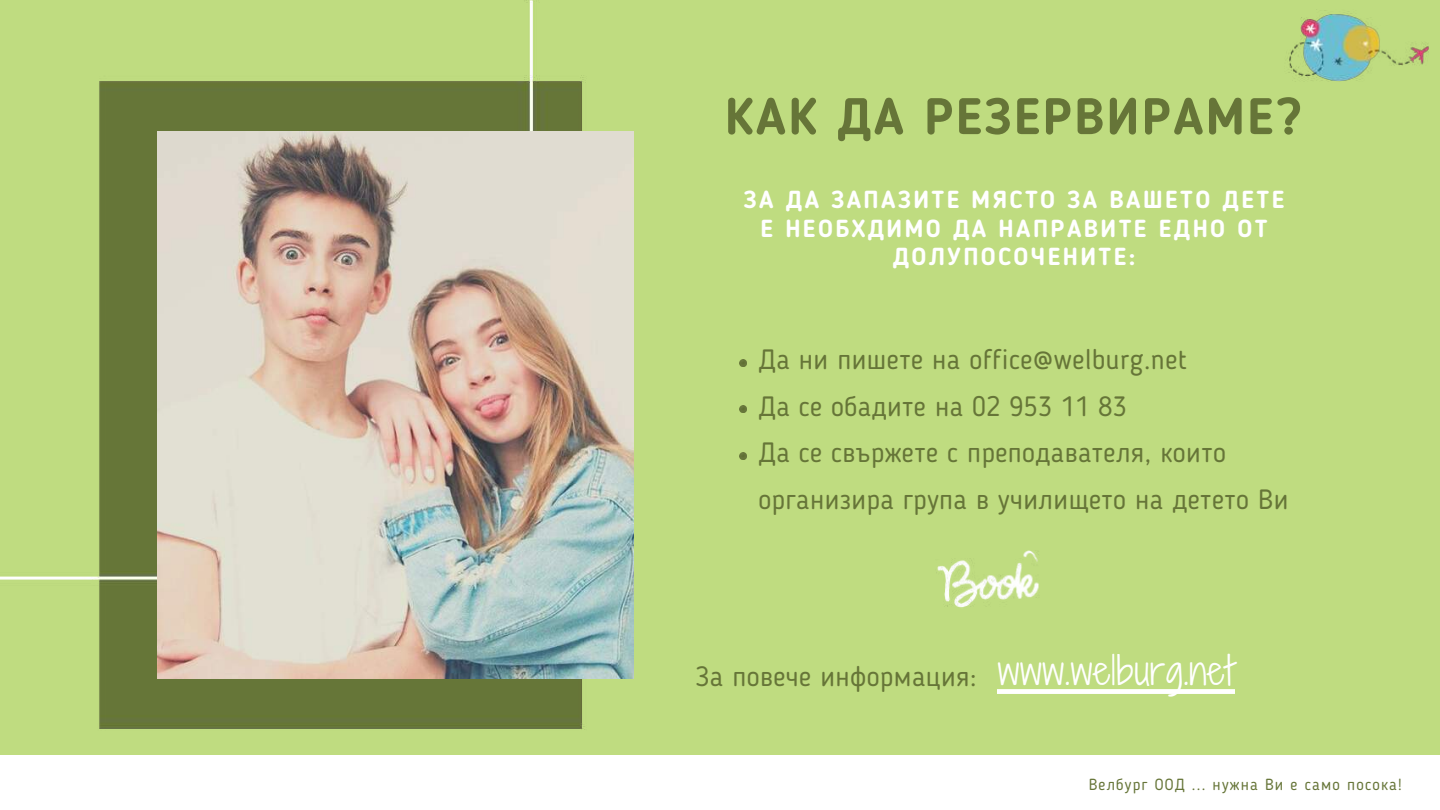
<style>
.page{position:relative;width:1440px;height:810px;background:#bfdc80}
.page>*{position:absolute;margin:0;border:0;box-sizing:border-box;transform-origin:0 0}
.t1{font:700 51px "Blogger Sans";letter-spacing:.05em;color:#667538}
.t2{font:37.7px "Shadows Into Light Two";letter-spacing:.015em;color:#fff}
.t3{font:27.8px/46.5px "Blogger Sans";letter-spacing:.015em;color:#667538}
.t4{font:700 24.5px/28.5px "Blogger Sans";letter-spacing:.1em;color:#fff;text-align:center}
.t5{font:16px "Blogger Sans";letter-spacing:.075em;color:#667538}
</style>
<div class="page">
<img style="left:0;top:0;width:586px;height:730px">
<img style="left:157px;top:131px;width:476px;height:548px">
<div style="left:0;top:755px;width:1440px;height:55px;background:#fff"></div>
<img style="left:1288px;top:10px;width:141px;height:71px">
<img style="left:936px;top:551px;width:103px;height:57px">
<svg style="left:740px;top:359px;width:7px;height:7px"></svg>
<svg style="left:740px;top:406px;width:7px;height:7px"></svg>
<svg style="left:740px;top:452px;width:7px;height:7px"></svg>
<img style="left:998px;top:689px;width:237px;height:4px">
<h1 class="t1" style="left:725px;top:95px;width:578px">КАК ДА РЕЗЕРВИРАМЕ?</h1>
<p class="t4" style="left:744px;top:188px;width:542px">ЗА ДА ЗАПАЗИТЕ МЯСТО ЗА ВАШЕТО ДЕТЕ<br>Е НЕОБХДИМО ДА НАПРАВИТЕ ЕДНО ОТ<br>ДОЛУПОСОЧЕНИТЕ:</p>
<p class="t3" style="left:759px;top:339px;width:531px">Да ни пишете на office@welburg.net<br>Да се обадите на 02 953 11 83<br>Да се свържете с преподавателя, които организира група в училището на детето Ви</p>
<p class="t3" style="left:696px;top:655px;width:282px">За повече информация:</p>
<h2 class="t2" style="left:998px;top:643px;width:238px">www.welburg.net</h2>
<p class="t5" style="left:1089px;top:778px;width:315px">Велбург ООД ... нужна Ви е само посока!</p>
</div>
